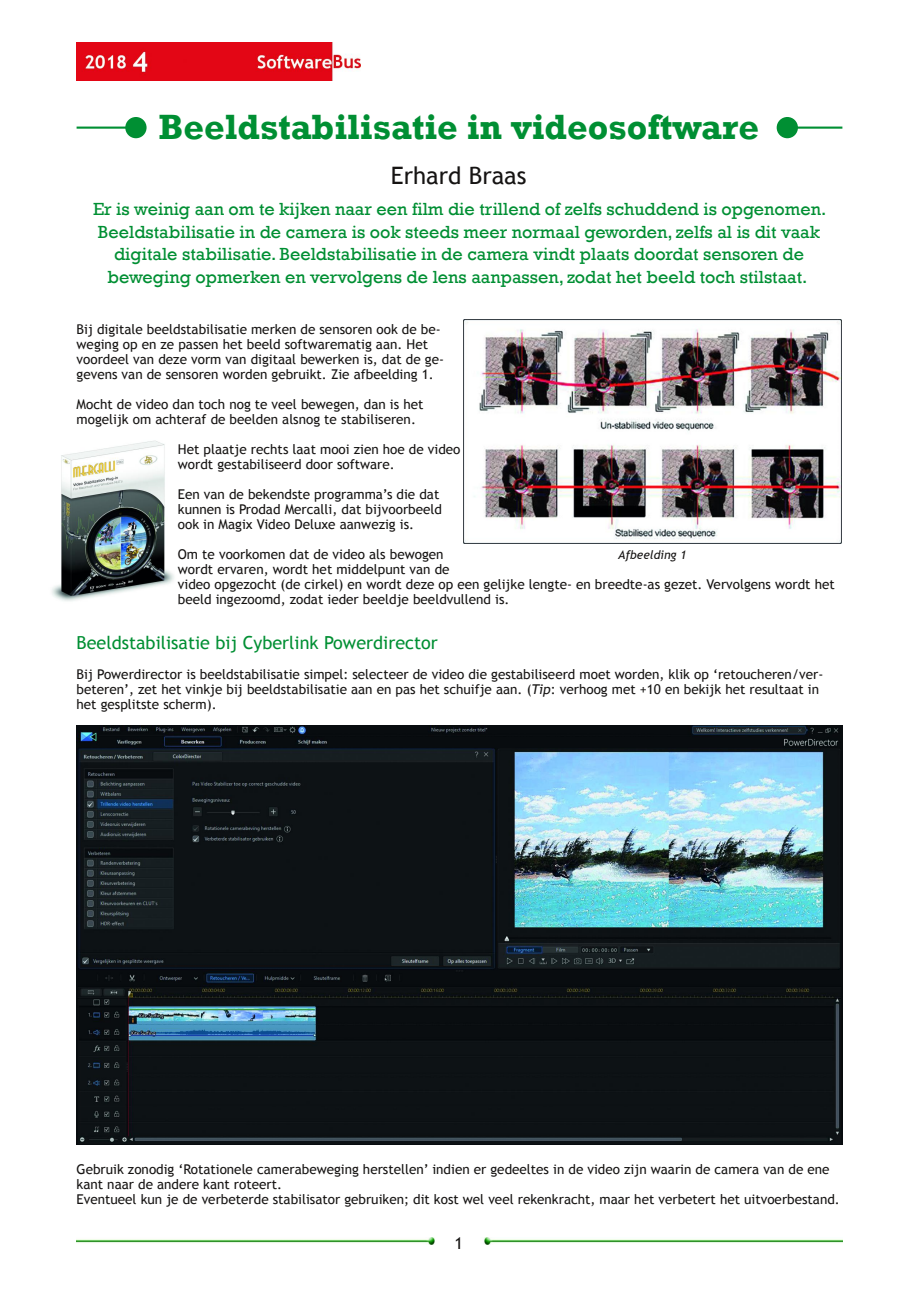
<style>
.page{position:relative;width:919px;height:1289px;background:#fff}
.page>*{position:absolute;margin:0;border:0;box-sizing:border-box;transform-origin:0 0}
.t1{font:700 36px "Rockwell";color:#008f33}
.t2{font:24px "Trebuchet MS";color:#161413}
.t3{font:18px/22.5px "Rockwell";color:#008f33;text-align:center}
.t4{font:18px "Trebuchet MS";color:#008f33}
.t5{font:16.5px "Trebuchet MS";color:#161413}
.t6{font:13.5px/15px "Trebuchet MS";color:#161413}
.t7{font:italic 12px "Trebuchet MS";color:#161413}
.s1{font-style:italic}
</style>
<div class="page">
<img style="left:77px;top:43px;width:283px;height:38px">
<img style="left:77px;top:1237px;width:358px;height:7px">
<img style="left:484px;top:1237px;width:358px;height:7px">
<hr style="left:787px;top:126px;width:55px;height:3px;background:#008f33">
<div style="left:776px;top:117px;width:21px;height:21px;background:#008f33;border-radius:50%"></div>
<hr style="left:77px;top:126px;width:59px;height:3px;background:#008f33">
<div style="left:125px;top:117px;width:21px;height:21px;background:#008f33;border-radius:50%"></div>
<img style="left:463px;top:319px;width:378px;height:225px">
<img style="left:77px;top:725px;width:765px;height:419px">
<img style="left:52px;top:440px;width:122px;height:161px">
<h1 class="t1" style="left:158px;top:105px;width:602px">Beeldstabilisatie in videosoftware</h1>
<h2 class="t2" style="left:391px;top:161px;width:137px">Erhard Braas</h2>
<p class="t3" style="left:93px;top:197px;width:734px">Er is weinig aan om te kijken naar een film die trillend of zelfs schuddend is opgenomen.<br>Beeldstabilisatie in de camera is ook steeds meer normaal geworden, zelfs al is dit vaak digitale stabilisatie. Beeldstabilisatie in de camera vindt plaats doordat sensoren de beweging opmerken en vervolgens de lens aanpassen, zodat het beeld toch stilstaat.</p>
<p class="t6" style="left:77px;top:321px;width:369px">Bij digitale beeldstabilisatie merken de sensoren ook de be‐ weging op en ze passen het beeld softwarematig aan. Het voordeel van deze vorm van digitaal bewerken is, dat de ge‐ gevens van de sensoren worden gebruikt. Zie afbeelding 1.</p>
<p class="t6" style="left:77px;top:396px;width:348px">Mocht de video dan toch nog te veel bewegen, dan is het mogelijk om achteraf de beelden alsnog te stabiliseren.</p>
<p class="t6" style="left:178px;top:441px;width:284px">Het plaatje rechts laat mooi zien hoe de video wordt gestabiliseerd door software.</p>
<p class="t6" style="left:178px;top:486px;width:265px">Een van de bekendste programma’s die dat kunnen is Prodad Mercalli, dat bijvoorbeeld ook in Magix Video Deluxe aanwezig is.</p>
<p class="t6" style="left:178px;top:546px;width:658px">Om te voorkomen dat de video als bewogen<br>wordt ervaren, wordt het middelpunt van de<br>video opgezocht (de cirkel) en wordt deze op een gelijke lengte‐ en breedte‐as gezet. Vervolgens wordt het beeld ingezoomd, zodat ieder beeldje beeldvullend is.</p>
<h3 class="t4" style="left:77px;top:632px;width:363px">Beeldstabilisatie bij Cyberlink Powerdirector</h3>
<p class="t6" style="left:77px;top:666px;width:748px">Bij Powerdirector is beeldstabilisatie simpel: selecteer de video die gestabiliseerd moet worden, klik op ‘retoucheren/ver‐ beteren’, zet het vinkje bij beeldstabilisatie aan en pas het schuifje aan. (<span class="s1">Tip</span>: verhoog met +10 en bekijk het resultaat in het gesplitste scherm).</p>
<p class="t7" style="left:618px;top:547px;width:70px">Afbeelding 1</p>
<p class="t6" style="left:77px;top:1161px;width:764px">Gebruik zonodig ‘Rotationele camerabeweging herstellen’ indien er gedeeltes in de video zijn waarin de camera van de ene kant naar de andere kant roteert.<br>Eventueel kun je de verbeterde stabilisator gebruiken; dit kost wel veel rekenkracht, maar het verbetert het uitvoerbestand.</p>
<p class="t5" style="left:454px;top:1233px;width:10px">1</p>
</div>
